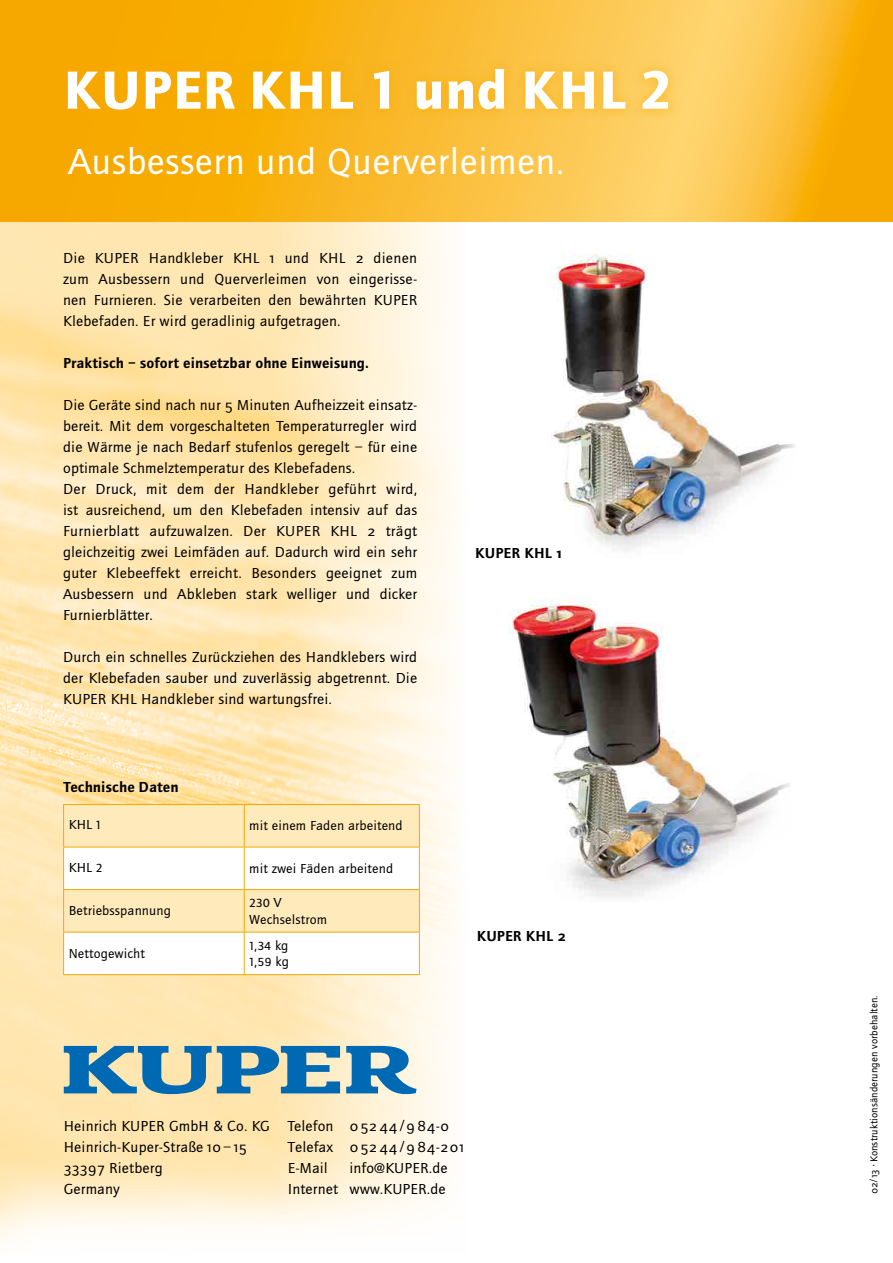
<style>
.page{position:relative;width:893px;height:1263px;background:#fff}
.page>*{position:absolute;margin:0;border:0;box-sizing:border-box;transform-origin:0 0}
.t1{font:900 55.5px "FH Key Sans";letter-spacing:.02em;color:#fff}
.Fließtext{font:37.5px "FH Key Sans";color:#fff}
.Fließtext-2{font:15px/21px "FH Key Sans";color:#000;text-align:justify}
.Fließtext-3{font:700 15px "FH Key Sans";color:#000}
.Fließtext-4{font:13.5px "FH Key Sans Book SLF";color:#000}
.Deutsch{font:13.5px "FH Key Sans";color:#000}
.t2{font:10.5px "FH Key Sans";color:#000}
</style>
<div class="page">
<img style="left:0;top:221px;width:468px;height:1019px">
<svg style="left:0;top:0;width:893px;height:221px;background:#f9b928"></svg>
<div style="left:64px;top:805px;width:355px;height:42px;background:#ffeabc"></div>
<svg style="left:64px;top:848px;width:355px;height:126px"></svg>
<hr style="left:63px;top:805px;width:1px;height:42px;background:#f7a900">
<hr style="left:244px;top:805px;width:1px;height:42px;background:#f7a900">
<hr style="left:419px;top:805px;width:1px;height:42px;background:#f7a900">
<hr style="left:63px;top:847px;width:181px;height:1px;background:#f7a900">
<hr style="left:63px;top:847px;width:1px;height:42px;background:#f7a900">
<hr style="left:244px;top:847px;width:176px;height:1px;background:#f7a900">
<hr style="left:244px;top:847px;width:1px;height:42px;background:#f7a900">
<hr style="left:419px;top:847px;width:1px;height:42px;background:#f7a900">
<hr style="left:63px;top:889px;width:181px;height:1px;background:#f7a900">
<hr style="left:63px;top:890px;width:1px;height:42px;background:#f7a900">
<hr style="left:244px;top:889px;width:176px;height:1px;background:#f7a900">
<hr style="left:244px;top:890px;width:1px;height:42px;background:#f7a900">
<hr style="left:419px;top:890px;width:1px;height:42px;background:#f7a900">
<hr style="left:63px;top:932px;width:181px;height:1px;background:#f7a900">
<hr style="left:63px;top:932px;width:1px;height:42px;background:#f7a900">
<hr style="left:244px;top:932px;width:176px;height:1px;background:#f7a900">
<hr style="left:244px;top:932px;width:1px;height:42px;background:#f7a900">
<hr style="left:419px;top:932px;width:1px;height:42px;background:#f7a900">
<hr style="left:63px;top:974px;width:181px;height:1px;background:#f7a900">
<hr style="left:244px;top:974px;width:176px;height:1px;background:#f7a900">
<hr style="left:63px;top:804px;width:181px;height:1px;background:#f7a900">
<hr style="left:244px;top:804px;width:176px;height:1px;background:#f7a900">
<img style="left:508px;top:598px;width:282px;height:300px">
<img style="left:551px;top:254px;width:244px;height:297px">
<div style="left:56px;top:57px;width:624px;height:65px;background:#f7a900;opacity:.4"></div>
<svg style="left:346px;top:1046px;width:71px;height:48px;background:#5e9cc2"></svg>
<svg style="left:64px;top:1046px;width:276px;height:48px;background:#6c9eb3"></svg>
<p class="t1" style="left:64px;top:57px;width:610px">KUPER KHL 1 und KHL 2</p>
<p class="Fließtext" style="left:68px;top:141px;width:498px">Ausbessern und Querverleimen.</p>
<p class="Fließtext-2" style="left:63px;top:247px;width:356px">Die KUPER Handkleber KHL 1 und KHL 2 dienen zum Ausbessern und Querverleimen von eingerisse&shy;nen Furnieren. Sie verarbeiten den bewährten KUPER Klebefaden. Er wird geradlinig aufgetragen.</p>
<p class="Fließtext-3" style="left:63px;top:354px;width:307px">Praktisch – sofort einsetzbar ohne Einweisung.</p>
<p class="Fließtext-2" style="left:63px;top:394px;width:356px">Die Geräte sind nach nur 5 Minuten Aufheizzeit einsatz&shy;bereit. Mit dem vorgeschalteten Temperaturregler wird die Wärme je nach Bedarf stufenlos geregelt – für eine optimale Schmelztemperatur des Klebefadens.</p>
<p class="Fließtext-2" style="left:63px;top:478px;width:356px">Der Druck, mit dem der Handkleber geführt wird, ist ausreichend, um den Klebefaden intensiv auf das Furnierblatt aufzuwalzen. Der KUPER KHL 2 trägt gleichzeitig zwei Leimfäden auf. Dadurch wird ein sehr guter Klebeeffekt erreicht. Besonders geeignet zum Ausbessern und Abkleben stark welliger und dicker Furnierblätter.</p>
<p class="Fließtext-2" style="left:63px;top:646px;width:356px">Durch ein schnelles Zurückziehen des Handklebers wird der Klebefaden sauber und zuverlässig abgetrennt. Die KUPER KHL Handkleber sind wartungsfrei.</p>
<p class="Fließtext-3" style="left:64px;top:778px;width:117px">Technische Daten</p>
<p class="Fließtext-4" style="left:69px;top:818px;width:34px">KHL 1</p>
<p class="Deutsch" style="left:249px;top:818px;width:155px">mit einem Faden arbeitend</p>
<p class="Fließtext-4" style="left:69px;top:860px;width:35px">KHL 2</p>
<p class="Fließtext-4" style="left:249px;top:861px;width:146px">mit zwei Fäden arbeitend</p>
<p class="Fließtext-4" style="left:69px;top:903px;width:104px">Betriebsspannung</p>
<p class="Fließtext-4" style="left:249px;top:895px;width:34px">230 V</p>
<p class="Fließtext-4" style="left:249px;top:912px;width:79px">Wechselstrom</p>
<p class="Fließtext-4" style="left:69px;top:946px;width:78px">Nettogewicht</p>
<p class="Fließtext-4" style="left:249px;top:938px;width:41px">1,34 kg</p>
<p class="Fließtext-4" style="left:249px;top:954px;width:41px">1,59 kg</p>
<p class="Fließtext-3" style="left:475px;top:544px;width:89px">KUPER KHL 1</p>
<p class="Fließtext-3" style="left:477px;top:927px;width:91px">KUPER KHL 2</p>
<p class="Fließtext-2" style="left:64px;top:1115px;width:208px">Heinrich KUPER GmbH &amp; Co. KG</p>
<p class="Fließtext-2" style="left:64px;top:1136px;width:185px">Heinrich-Kuper-Straße 10–15</p>
<p class="Fließtext-2" style="left:64px;top:1157px;width:100px">33397 Rietberg</p>
<p class="Fließtext-2" style="left:64px;top:1178px;width:58px">Germany</p>
<p class="Fließtext-2" style="left:288px;top:1115px;width:163px">Telefon 05244/984-0</p>
<p class="Fließtext-2" style="left:288px;top:1136px;width:178px">Telefax 05244/984-201</p>
<p class="Fließtext-2" style="left:288px;top:1157px;width:42px">E-Mail</p>
<p class="Fließtext-2" style="left:349px;top:1157px;width:100px">info@KUPER.de</p>
<p class="Fließtext-2" style="left:288px;top:1178px;width:160px">Internet www.KUPER.de</p>
<p class="t2" style="left:868px;top:1194px;width:201px;rotate:-90deg">02/13 · Konstruktionsänderungen vorbehalten.</p>
</div>
